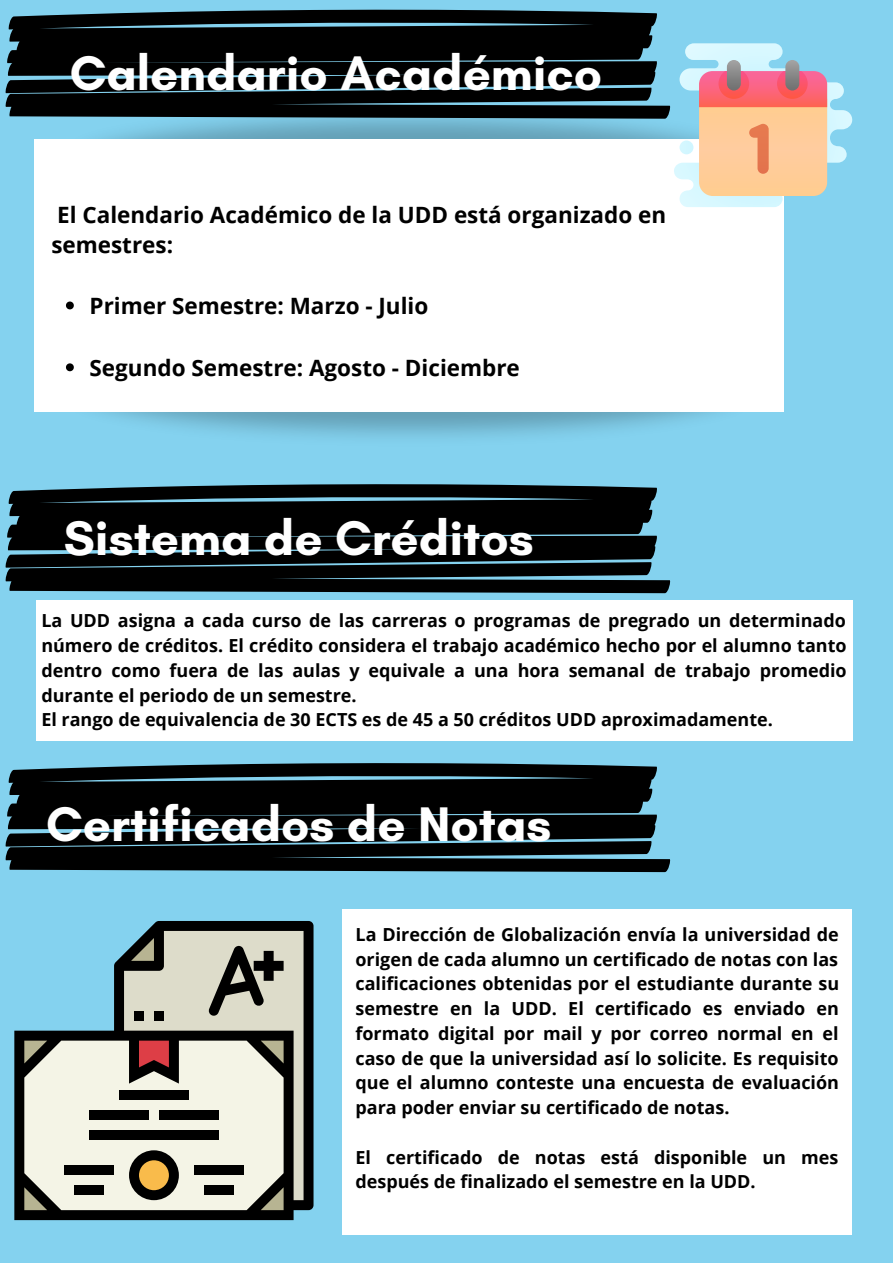
<style>
.page{position:relative;width:893px;height:1264px;background:#fff}
.page>*{position:absolute;margin:0;border:0;box-sizing:border-box;transform-origin:0 0}
.t1{font:700 49.5px "Glacial Indifference";color:#fff}
.t2{font:700 22.5px/30.3px "Open Sans";color:#000}
.t3{font:700 18px/24.8px "Open Sans";color:#000}
</style>
<div class="page">
<div style="left:0;top:0;width:892px;height:1262px;background:#84d2ef"></div>
<svg style="left:5px;top:9px;width:652px;height:84px;background:#141f24"></svg>
<img style="left:104px;top:341px;width:680px;height:96px">
<div style="left:34px;top:139px;width:749px;height:273px;background:#fff"></div>
<svg style="left:5px;top:484px;width:652px;height:83px;background:#0d1518"></svg>
<svg style="left:6px;top:562px;width:664px;height:31px;background:#121d22"></svg>
<svg style="left:5px;top:763px;width:652px;height:83px;background:#0d1518"></svg>
<svg style="left:6px;top:841px;width:664px;height:31px;background:#121e22"></svg>
<svg style="left:6px;top:43px;width:846px;height:164px"></svg>
<svg style="left:14px;top:921px;width:299px;height:299px;background:#a2aca7"></svg>
<div style="left:134px;top:1010px;width:10px;height:10px;background:#000"></div>
<div style="left:154px;top:1010px;width:10px;height:10px;background:#000"></div>
<div style="left:119px;top:1090px;width:70px;height:10px;background:#000"></div>
<div style="left:89px;top:1110px;width:60px;height:10px;background:#000"></div>
<div style="left:159px;top:1110px;width:60px;height:10px;background:#000"></div>
<div style="left:89px;top:1130px;width:130px;height:10px;background:#000"></div>
<div style="left:64px;top:1165px;width:50px;height:10px;background:#000"></div>
<div style="left:74px;top:1185px;width:30px;height:10px;background:#000"></div>
<div style="left:194px;top:1165px;width:50px;height:10px;background:#000"></div>
<div style="left:204px;top:1185px;width:30px;height:10px;background:#000"></div>
<svg style="left:129px;top:1150px;width:50px;height:50px;background:#7b6a47"></svg>
<svg style="left:66px;top:301px;width:8px;height:8px"></svg>
<svg style="left:66px;top:363px;width:8px;height:8px"></svg>
<div style="left:36px;top:600px;width:816px;height:140px;background:#fff"></div>
<div style="left:342px;top:909px;width:510px;height:325px;background:#fff"></div>
<h1 class="t1" style="left:70px;top:43px;width:534px">Calendario Académico</h1>
<p class="t2" style="left:51px;top:199px;width:616px">El Calendario Académico de la UDD está organizado en semestres:</p>
<p class="t2" style="left:90px;top:290px;width:340px">Primer Semestre: Marzo - Julio</p>
<p class="t2" style="left:90px;top:352px;width:432px">Segundo Semestre: Agosto - Diciembre</p>
<h1 class="t1" style="left:64px;top:508px;width:471px">Sistema de Créditos</h1>
<p class="t3" style="left:41px;top:608px;width:806px">La UDD asigna a cada curso de las carreras o programas de pregrado un determinado número de créditos. El crédito considera el trabajo académico hecho por el alumno tanto dentro como fuera de las aulas y equivale a una hora semanal de trabajo promedio durante el periodo de un semestre.<br>El rango de equivalencia de 30 ECTS es de 45 a 50 créditos UDD aproximadamente.</p>
<h1 class="t1" style="left:46px;top:794px;width:507px">Certificados de Notas</h1>
<p class="t3" style="left:355px;top:921px;width:485px;text-align:justify">La Dirección de Globalización envía la universidad de origen de cada alumno un certificado de notas con las calificaciones obtenidas por el estudiante durante su semestre en la UDD. El certificado es enviado en formato digital por mail y por correo normal en el caso de que la universidad así lo solicite. Es requisito que el alumno conteste una encuesta de evaluación para poder enviar su certificado de notas.</p>
<p class="t3" style="left:355px;top:1144px;width:484px">El certificado de notas está disponible un mes después de finalizado el semestre en la UDD.</p>
</div>
